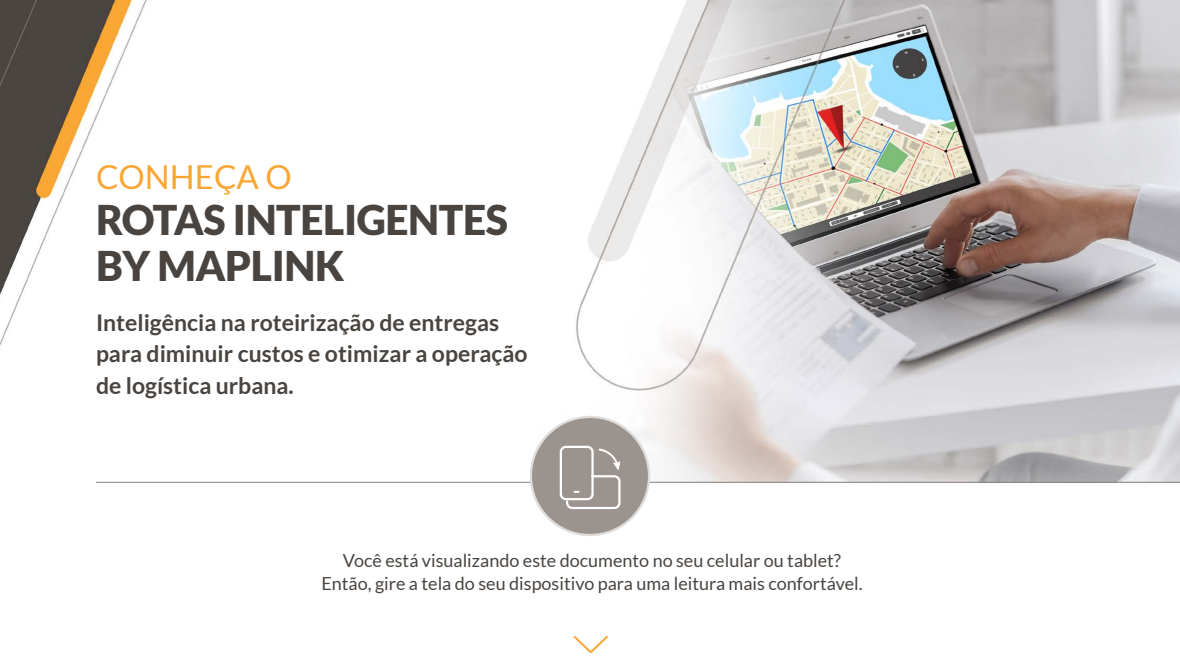
<style>
.page{position:relative;width:1180px;height:668px;background:#fff}
.page>*{position:absolute;margin:0;border:0;box-sizing:border-box;transform-origin:0 0}
.t1{font:900 41px/46px "Lato";letter-spacing:-.01em;color:#494440}
.t2{font:33px "Lato";color:#faa634}
.t3{font:700 23px/31.6px "Lato";color:#494440}
.t4{font:18px/23px "Lato";color:#494440;text-align:center}
</style>
<div class="page">
<img style="left:0;top:0;width:1180px;height:482px">
<hr style="left:96px;top:482px;width:1084px;height:1px;background:#87807a">
<svg style="left:573px;top:636px;width:35px;height:17px"></svg>
<svg style="left:529px;top:415px;width:122px;height:121px"></svg>
<h2 class="t2" style="left:96px;top:158px;width:197px">CONHEÇA O</h2>
<h1 class="t1" style="left:96px;top:196px;width:414px">ROTAS INTELIGENTES<br>BY MAPLINK</h1>
<p class="t3" style="left:96px;top:306px;width:433px">Inteligência na roteirização de entregas para diminuir custos e otimizar a operação de logística urbana.</p>
<p class="t4" style="left:321px;top:549px;width:543px">Você está visualizando este documento no seu celular ou tablet?<br>Então, gire a tela do seu dispositivo para uma leitura mais confortável.</p>
</div>
